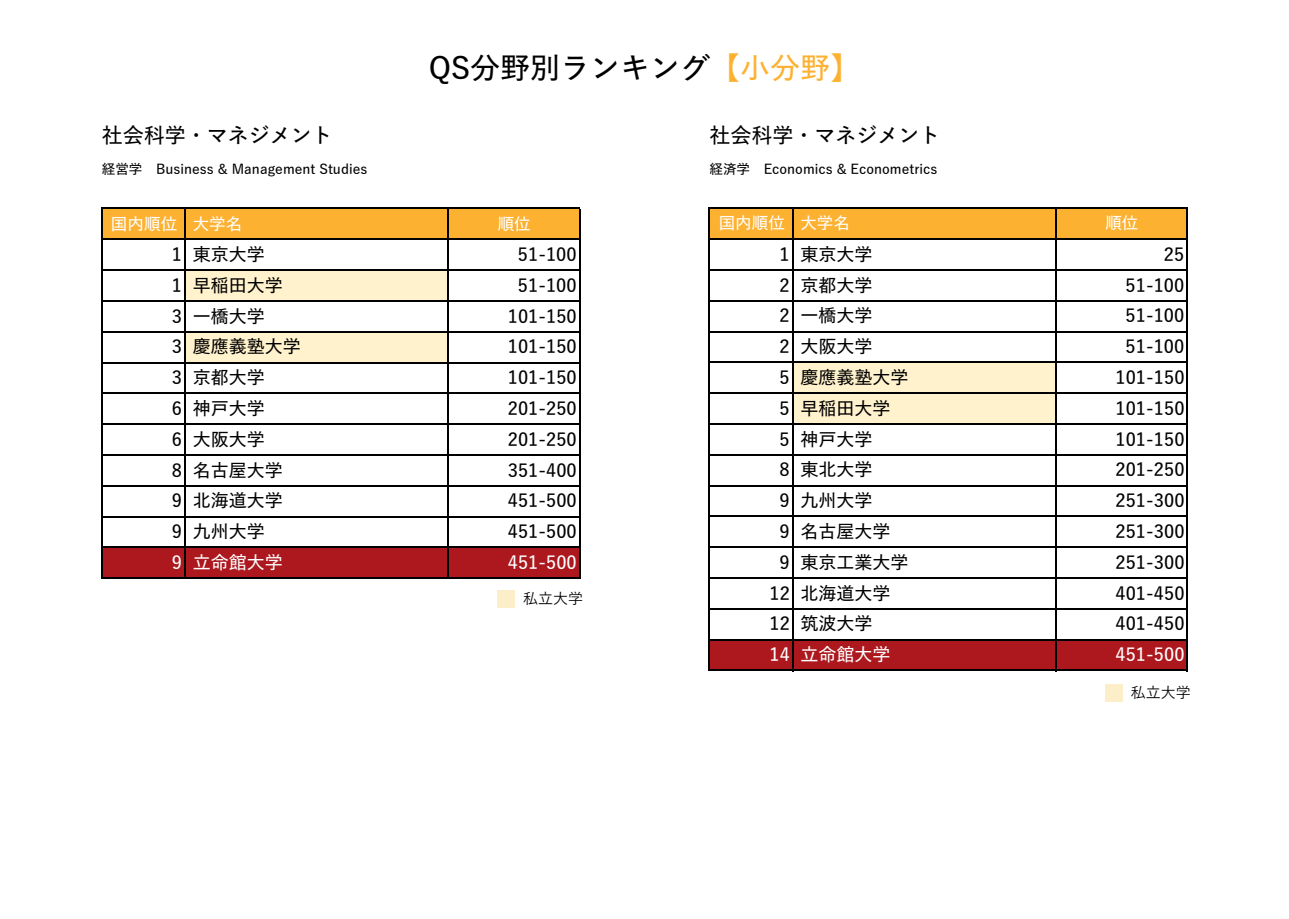
<style>
.page{position:relative;width:1289px;height:919px;background:#fff}
.page>*{position:absolute;margin:0;border:0;box-sizing:border-box;transform-origin:0 0}
.t1{font:30px "Yu Gothic Std D";color:#000}
.t2{font:21px "Yu Gothic Std D";color:#000}
.t3{font:18px "Yu Gothic Std D";color:#000}
.t4{font:18px "Yu Gothic Std D";color:#fff}
.t5{font:16.5px "Yu Gothic Std D";color:#fff}
.t6{font:15px "Yu Gothic Std M";color:#000}
.t7{font:13.5px "Yu Gothic Std D";letter-spacing:.005em;color:#000}
.s1{color:#fcb131}
</style>
<div class="page">
<div style="left:497px;top:590px;width:17px;height:17px;background:#fbeec9"></div>
<div style="left:1104px;top:684px;width:18px;height:17px;background:#fbeec9"></div>
<div style="left:708px;top:208px;width:477px;height:31px;background:#fcb131"></div>
<div style="left:102px;top:208px;width:477px;height:31px;background:#fcb131"></div>
<div style="left:185px;top:270px;width:263px;height:31px;background:#fff2cc"></div>
<div style="left:185px;top:332px;width:263px;height:30px;background:#fff2cc"></div>
<div style="left:101px;top:547px;width:478px;height:31px;background:#ac181e"></div>
<hr style="left:101px;top:208px;width:1px;height:371px;background:#000">
<hr style="left:184px;top:209px;width:2px;height:370px;background:#000">
<hr style="left:447px;top:209px;width:1px;height:370px;background:#000">
<hr style="left:578px;top:209px;width:2px;height:370px;background:#000">
<hr style="left:102px;top:208px;width:478px;height:1px;background:#000">
<hr style="left:102px;top:238px;width:478px;height:2px;background:#000">
<hr style="left:102px;top:269px;width:478px;height:2px;background:#000">
<hr style="left:102px;top:300px;width:478px;height:1px;background:#000">
<hr style="left:102px;top:331px;width:478px;height:1px;background:#000">
<hr style="left:102px;top:362px;width:478px;height:1px;background:#000">
<hr style="left:102px;top:392px;width:478px;height:2px;background:#000">
<hr style="left:102px;top:423px;width:478px;height:2px;background:#000">
<hr style="left:102px;top:454px;width:478px;height:1px;background:#000">
<hr style="left:102px;top:485px;width:478px;height:1px;background:#000">
<hr style="left:102px;top:515px;width:478px;height:2px;background:#000">
<hr style="left:102px;top:546px;width:478px;height:2px;background:#000">
<hr style="left:102px;top:577px;width:478px;height:2px;background:#000">
<div style="left:792px;top:362px;width:263px;height:62px;background:#fff2cc"></div>
<div style="left:710px;top:639px;width:477px;height:31px;background:#ac181e"></div>
<hr style="left:708px;top:207px;width:2px;height:464px;background:#000">
<hr style="left:792px;top:209px;width:1px;height:462px;background:#000">
<hr style="left:1054px;top:209px;width:2px;height:462px;background:#000">
<hr style="left:1186px;top:209px;width:1px;height:462px;background:#000">
<hr style="left:710px;top:207px;width:477px;height:2px;background:#000">
<hr style="left:710px;top:238px;width:477px;height:2px;background:#000">
<hr style="left:710px;top:269px;width:477px;height:1px;background:#000">
<hr style="left:710px;top:300px;width:477px;height:1px;background:#000">
<hr style="left:710px;top:331px;width:477px;height:1px;background:#000">
<hr style="left:710px;top:361px;width:477px;height:2px;background:#000">
<hr style="left:710px;top:392px;width:477px;height:2px;background:#000">
<hr style="left:710px;top:423px;width:477px;height:1px;background:#000">
<hr style="left:710px;top:454px;width:477px;height:1px;background:#000">
<hr style="left:710px;top:485px;width:477px;height:1px;background:#000">
<hr style="left:710px;top:515px;width:477px;height:2px;background:#000">
<hr style="left:710px;top:546px;width:477px;height:2px;background:#000">
<hr style="left:710px;top:577px;width:477px;height:1px;background:#000">
<hr style="left:710px;top:608px;width:477px;height:1px;background:#000">
<hr style="left:710px;top:638px;width:477px;height:2px;background:#000">
<hr style="left:710px;top:669px;width:477px;height:2px;background:#000">
<p class="t2" style="left:102px;top:120px;width:232px">社会科学・マネジメント</p>
<p class="t7" style="left:102px;top:159px;width:267px">経営学　Business &amp; Management Studies</p>
<h1 class="t1" style="left:428px;top:46px;width:433px">QS分野別ランキング<span class="s1">【小分野】</span></h1>
<p class="t2" style="left:709px;top:120px;width:233px">社会科学・マネジメント</p>
<p class="t7" style="left:709px;top:159px;width:229px">経済学　Economics &amp; Econometrics</p>
<p class="t5" style="left:111px;top:211px;width:133px">国内順位 大学名</p>
<p class="t5" style="left:498px;top:211px;width:35px">順位</p>
<p class="t3" style="left:172px;top:241px;width:94px">1 東京大学</p>
<p class="t3" style="left:518px;top:241px;width:60px">51-100</p>
<p class="t3" style="left:172px;top:272px;width:112px">1 早稲田大学</p>
<p class="t3" style="left:518px;top:272px;width:60px">51-100</p>
<p class="t3" style="left:172px;top:302px;width:94px">3 一橋大学</p>
<p class="t3" style="left:508px;top:302px;width:70px">101-150</p>
<p class="t3" style="left:172px;top:333px;width:130px">3 慶應義塾大学</p>
<p class="t3" style="left:508px;top:333px;width:70px">101-150</p>
<p class="t3" style="left:172px;top:364px;width:94px">3 京都大学</p>
<p class="t3" style="left:508px;top:364px;width:70px">101-150</p>
<p class="t3" style="left:172px;top:395px;width:94px">6 神戸大学</p>
<p class="t3" style="left:508px;top:395px;width:70px">201-250</p>
<p class="t3" style="left:172px;top:426px;width:94px">6 大阪大学</p>
<p class="t3" style="left:508px;top:426px;width:70px">201-250</p>
<p class="t3" style="left:172px;top:456px;width:112px">8 名古屋大学</p>
<p class="t3" style="left:508px;top:456px;width:70px">351-400</p>
<p class="t3" style="left:172px;top:487px;width:112px">9 北海道大学</p>
<p class="t3" style="left:508px;top:487px;width:70px">451-500</p>
<p class="t3" style="left:172px;top:518px;width:94px">9 九州大学</p>
<p class="t3" style="left:508px;top:518px;width:70px">451-500</p>
<p class="t4" style="left:172px;top:549px;width:112px">9 立命館大学</p>
<p class="t4" style="left:508px;top:549px;width:70px">451-500</p>
<p class="t6" style="left:523px;top:587px;width:61px">私立大学</p>
<p class="t5" style="left:718px;top:211px;width:133px">国内順位 大学名</p>
<p class="t5" style="left:1105px;top:211px;width:35px">順位</p>
<p class="t3" style="left:779px;top:241px;width:94px">1 東京大学</p>
<p class="t3" style="left:1163px;top:241px;width:22px">25</p>
<p class="t3" style="left:779px;top:271px;width:94px">2 京都大学</p>
<p class="t3" style="left:1125px;top:271px;width:60px">51-100</p>
<p class="t3" style="left:779px;top:302px;width:94px">2 一橋大学</p>
<p class="t3" style="left:1125px;top:302px;width:60px">51-100</p>
<p class="t3" style="left:779px;top:333px;width:94px">2 大阪大学</p>
<p class="t3" style="left:1125px;top:333px;width:60px">51-100</p>
<p class="t3" style="left:779px;top:364px;width:130px">5 慶應義塾大学</p>
<p class="t3" style="left:1115px;top:364px;width:70px">101-150</p>
<p class="t3" style="left:779px;top:395px;width:112px">5 早稲田大学</p>
<p class="t3" style="left:1115px;top:395px;width:70px">101-150</p>
<p class="t3" style="left:779px;top:425px;width:94px">5 神戸大学</p>
<p class="t3" style="left:1115px;top:425px;width:70px">101-150</p>
<p class="t3" style="left:779px;top:456px;width:94px">8 東北大学</p>
<p class="t3" style="left:1115px;top:456px;width:70px">201-250</p>
<p class="t3" style="left:779px;top:487px;width:94px">9 九州大学</p>
<p class="t3" style="left:1115px;top:487px;width:70px">251-300</p>
<p class="t3" style="left:779px;top:518px;width:112px">9 名古屋大学</p>
<p class="t3" style="left:1115px;top:518px;width:70px">251-300</p>
<p class="t3" style="left:779px;top:549px;width:130px">9 東京工業大学</p>
<p class="t3" style="left:1115px;top:549px;width:70px">251-300</p>
<p class="t3" style="left:769px;top:579px;width:122px">12 北海道大学</p>
<p class="t3" style="left:1115px;top:579px;width:70px">401-450</p>
<p class="t3" style="left:769px;top:610px;width:104px">12 筑波大学</p>
<p class="t3" style="left:1115px;top:610px;width:70px">401-450</p>
<p class="t4" style="left:769px;top:641px;width:122px">14 立命館大学</p>
<p class="t4" style="left:1115px;top:641px;width:70px">451-500</p>
<p class="t6" style="left:1130px;top:681px;width:61px">私立大学</p>
</div>
